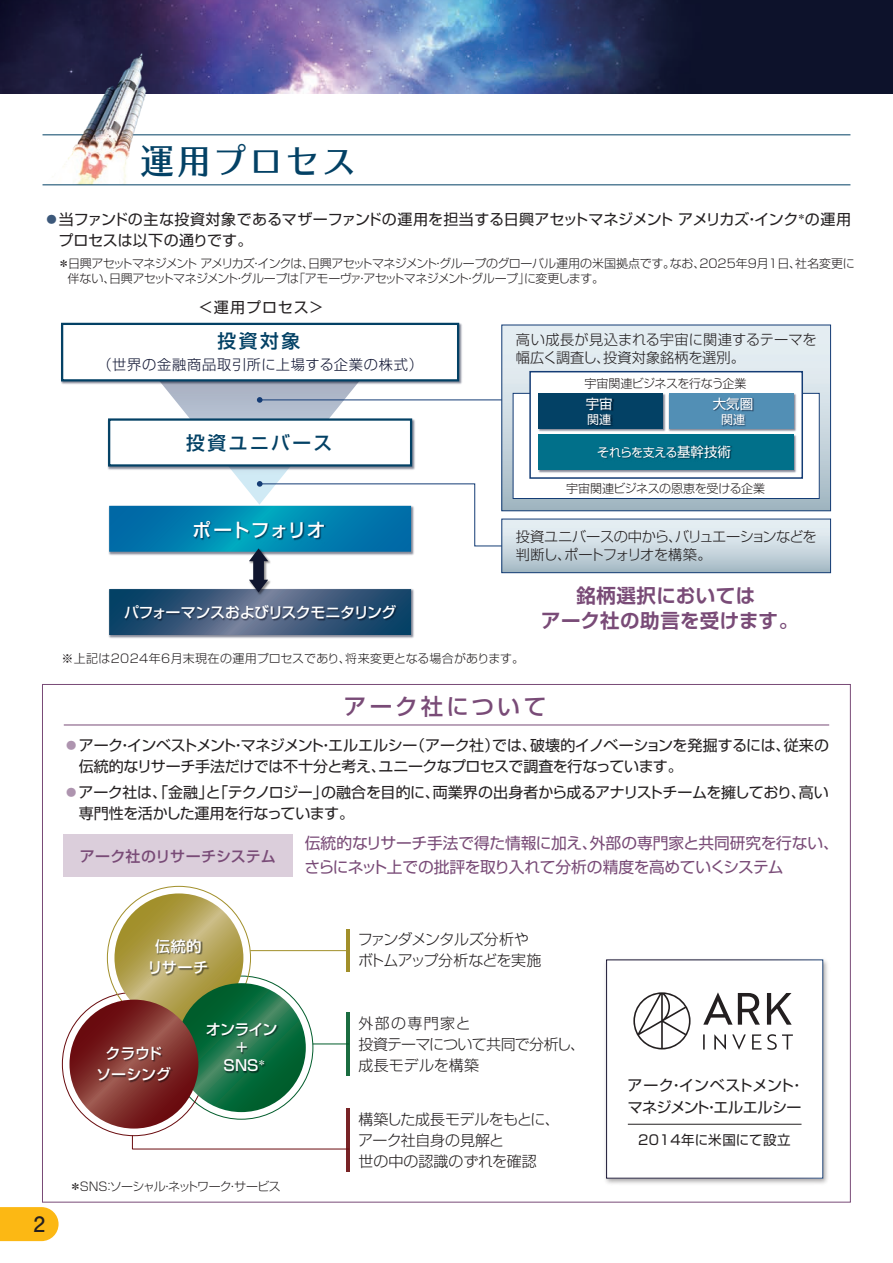
<style>
.page{position:relative;width:893px;height:1263px;background:#fff}
.page>*{position:absolute;margin:0;border:0;box-sizing:border-box;transform-origin:0 0}
.t1{font:34.5px "UD Typos 512 Std";letter-spacing:.11em;color:#034165;scale:.95 1}
.t2{font:500 22.5px "Shin Go Pro";letter-spacing:.14em;color:#794b77}
.t3{font:700 21px "Futo Go B101 Pro";color:#231f20}
.t4{font:700 19.5px/25.5px "Shin Go Pro De";letter-spacing:.03em;color:#794b77;text-align:center}
.t5{font:500 18.75px "Shin Go Pro";letter-spacing:.14em;color:#034165}
.t6{font:500 18.75px "Shin Go Pro";letter-spacing:.015em;color:#fff}
.t7{font:15.75px/24px "Shin Go Pro";letter-spacing:-.02em;color:#794b77}
.t8{font:15px/21px "Shin Go Pro";letter-spacing:-.02em;color:#231f20}
.t9{font:300 15px/21px "Shin Go Pro";letter-spacing:-.02em;color:#231f20}
.t10{font:500 15px/21px "Shin Go Pro";letter-spacing:-.025em;color:#fff;text-align:center}
.t11{font:300 15px/21px "Shin Go Pro";letter-spacing:-.055em;color:#231f20}
.t12{font:500 15px "Shin Go Pro";letter-spacing:.01em;color:#794b77}
.t13{font:500 15px/18px "Shin Go Pro";letter-spacing:-.055em;color:#fff;text-align:center}
.t14{font:300 14.25px/18px "Shin Go Pro";color:#231f20}
.t15{font:300 14.25px/18px "Shin Go Pro";letter-spacing:-.04em;color:#231f20}
.t16{font:300 14.25px "Shin Go Pro";letter-spacing:.05em;color:#101633}
.t17{font:13.5px "Shin Go Pro";letter-spacing:.04em;color:#231f20}
.t18{font:13.5px "Shin Go Pro";color:#fff}
.t19{font:300 12px/15px "Shin Go Pro";letter-spacing:-.03em;color:#231f20}
.t20{font:300 12px "Shin Go Pro";letter-spacing:.02em;color:#231f20}
.t21{font:300 12px "Shin Go Pro";letter-spacing:-.065em;color:#231f20}
.t22{font:12px "Shin Go Pro";letter-spacing:-.05em;color:#fff}
.t23{font:12px "Shin Go Pro";letter-spacing:-.025em;color:#fff}
.s1{color:#3c587a}
.s2{font-size:13.5px}
.s3{color:#ae94af}
</style>
<div class="page">
<img style="left:0;top:0;width:893px;height:94px">
<svg style="left:114px;top:893px;width:129px;height:129px;background:#b1a050"></svg>
<hr style="left:346px;top:1012px;width:4px;height:64px;background:#1a6c40">
<hr style="left:313px;top:1044px;width:36px;height:1px;background:#005c2b">
<div style="left:64px;top:835px;width:229px;height:42px;background:#dbcedb"></div>
<img style="left:148px;top:938px;width:62px;height:40px">
<hr style="left:346px;top:1108px;width:4px;height:64px;background:#782326">
<hr style="left:346px;top:929px;width:4px;height:43px;background:#a18f2a">
<hr style="left:251px;top:950px;width:97px;height:1px;background:#a18f2a">
<svg style="left:132px;top:1135px;width:217px;height:14px"></svg>
<hr style="left:43px;top:134px;width:807px;height:1px;background:#034165">
<img style="left:43px;top:50px;width:104px;height:134px">
<hr style="left:43px;top:184px;width:807px;height:1px;background:#034165">
<hr style="left:64px;top:725px;width:765px;height:1px;background:#794b77">
<svg style="left:177px;top:983px;width:129px;height:129px;background:#0e6b3c"></svg>
<svg style="left:69px;top:1000px;width:129px;height:128px;background:#7c2826"></svg>
<img style="left:96px;top:1045px;width:77px;height:40px">
<img style="left:206px;top:1021px;width:73px;height:55px">
<div style="left:502px;top:325px;width:329px;height:186px;background:linear-gradient(to bottom,#eff6fa,#a0b5c2)"></div>
<div style="left:501px;top:324px;width:330px;height:187px;border:1px solid #143c75"></div>
<div style="left:513px;top:393px;width:306px;height:105px;background:#fff"></div>
<div style="left:513px;top:393px;width:307px;height:106px;border:1px solid #143c75"></div>
<div style="left:530px;top:372px;width:272px;height:106px;background:#fff"></div>
<div style="left:529px;top:371px;width:274px;height:108px;border:2px solid #143c75"></div>
<div style="left:502px;top:519px;width:329px;height:54px;background:linear-gradient(to bottom,#f0f7fa,#abbec8)"></div>
<div style="left:501px;top:519px;width:330px;height:54px;border:1px solid #143c75"></div>
<img style="left:61px;top:322px;width:401px;height:62px">
<div style="left:62px;top:324px;width:396px;height:56px;background:#fff"></div>
<div style="left:61px;top:323px;width:398px;height:58px;border:2px solid #034165"></div>
<img style="left:108px;top:590px;width:306px;height:48px">
<svg style="left:109px;top:376px;width:394px;height:259px"></svg>
<img style="left:538px;top:393px;width:259px;height:80px">
<div style="left:539px;top:393px;width:124px;height:36px;background:#034165"></div>
<img style="left:587px;top:398px;width:27px;height:29px">
<div style="left:539px;top:435px;width:255px;height:35px;background:#01708a"></div>
<img style="left:598px;top:445px;width:134px;height:14px">
<div style="left:669px;top:393px;width:125px;height:36px;background:#528fb5"></div>
<img style="left:714px;top:397px;width:40px;height:30px">
<svg style="left:0;top:1207px;width:59px;height:34px;background:#fcbd24"></svg>
<img style="left:605px;top:959px;width:223px;height:225px">
<div style="left:607px;top:960px;width:216px;height:218px;background:#fff"></div>
<div style="left:606px;top:960px;width:217px;height:218px;border:1px solid #fff"></div>
<svg style="left:633px;top:992px;width:58px;height:57px"></svg>
<svg style="left:703px;top:992px;width:90px;height:58px"></svg>
<hr style="left:628px;top:1124px;width:173px;height:1px;background:#231f20">
<h1 class="t1" style="left:141px;top:131px;width:227px">運用プロセス</h1>
<p class="t8" style="left:59px;top:207px;width:794px;text-indent:-14px"><span class="s1">●</span>当ファンドの主な投資対象であるマザーファンドの運用を担当する日興アセットマネジメント アメリカズ・インク<sup>＊</sup>の運用プロセスは以下の通りです。</p>
<p class="t19" style="left:68px;top:255px;width:789px;text-indent:-10px">＊日興アセットマネジメント アメリカズ・インクは、日興アセットマネジメント・グループのグローバル運用の米国拠点です。なお、2025年9月1日、社名変更に伴ない、日興アセットマネジメント・グループは「アモーヴァ・アセットマネジメント・グループ」に変更します。</p>
<p class="t8" style="left:199px;top:295px;width:126px">＜運用プロセス＞</p>
<p class="t5" style="left:217px;top:326px;width:84px">投資対象</p>
<p class="t16" style="left:97px;top:353px;width:327px">（世界の金融商品取引所に上場する企業の株式）</p>
<p class="t5" style="left:186px;top:428px;width:147px">投資ユニバース</p>
<p class="t6" style="left:193px;top:514px;width:134px">ポートフォリオ</p>
<p class="t10" style="left:124px;top:600px;width:274px">パフォーマンスおよびリスクモニタリング</p>
<p class="t14" style="left:516px;top:329px;width:302px">高い成長が見込まれる宇宙に関連するテーマを幅広く調査し、投資対象銘柄を選別。</p>
<p class="t19" style="left:584px;top:374px;width:164px">宇宙関連ビジネスを行なう企業</p>
<p class="t18" style="left:713px;top:393px;width:42px">大気圏</p>
<p class="t23" style="left:721px;top:410px;width:25px">関連</p>
<p class="t18" style="left:586px;top:393px;width:28px">宇宙</p>
<p class="t23" style="left:587px;top:410px;width:25px">関連</p>
<p class="t22" style="left:597px;top:442px;width:135px">それらを支える<span class="s2">基幹技術</span></p>
<p class="t19" style="left:566px;top:479px;width:200px">宇宙関連ビジネスの恩恵を受ける企業</p>
<p class="t15" style="left:516px;top:526px;width:302px">投資ユニバースの中から、バリュエーションなどを判断し、ポートフォリオを構築。</p>
<h3 class="t4" style="left:541px;top:580px;width:259px">銘柄選択においては<br>アーク社の助言を受けます。</h3>
<p class="t20" style="left:61px;top:648px;width:464px">※上記は2024年6月末現在の運用プロセスであり、将来変更となる場合があります。</p>
<h2 class="t2" style="left:344px;top:688px;width:204px">アーク社について</h2>
<p class="t8" style="left:79px;top:733px;width:752px;text-indent:-15px"><span class="s3">●</span>アーク・インベストメント・マネジメント・エルエルシー（アーク社）では、破壊的イノベーションを発掘するには、従来の伝統的なリサーチ手法だけでは不十分と考え、ユニークなプロセスで調査を行なっています。</p>
<p class="t8" style="left:79px;top:780px;width:752px;text-indent:-15px"><span class="s3">●</span>アーク社は、「金融」と「テクノロジー」の融合を目的に、両業界の出身者から成るアナリストチームを擁しており、高い専門性を活かした運用を行なっています。</p>
<h3 class="t3" style="left:34px;top:1207px;width:13px">2</h3>
<p class="t12" style="left:80px;top:844px;width:198px">アーク社のリサーチシステム</p>
<p class="t10" style="left:147px;top:934px;width:62px">伝統的リサーチ</p>
<p class="t10" style="left:96px;top:1041px;width:76px">クラウドソーシング</p>
<p class="t13" style="left:206px;top:1019px;width:73px">オンライン+<br>SNS<sup>＊</sup></p>
<p class="t21" style="left:69px;top:1177px;width:213px">＊SNS：ソーシャル・ネットワーク・サービス</p>
<p class="t7" style="left:304px;top:829px;width:536px">伝統的なリサーチ手法で得た情報に加え、外部の専門家と共同研究を行ない、さらにネット上での批評を取り入れて分析の精度を高めていくシステム</p>
<p class="t11" style="left:358px;top:927px;width:185px">ファンダメンタルズ分析やボトムアップ分析などを実施</p>
<p class="t9" style="left:358px;top:1011px;width:228px">外部の専門家と<br>投資テーマについて共同で分析し、成長モデルを構築</p>
<p class="t9" style="left:358px;top:1107px;width:203px">構築した成長モデルをもとに、アーク社自身の見解と<br>世の中の認識のずれを確認</p>
<p class="t8" style="left:628px;top:1072px;width:178px;line-height:21.8px">アーク・インベストメント・マネジメント・エルエルシー</p>
<p class="t17" style="left:638px;top:1128px;width:154px">2014年に米国にて設立</p>
</div>
